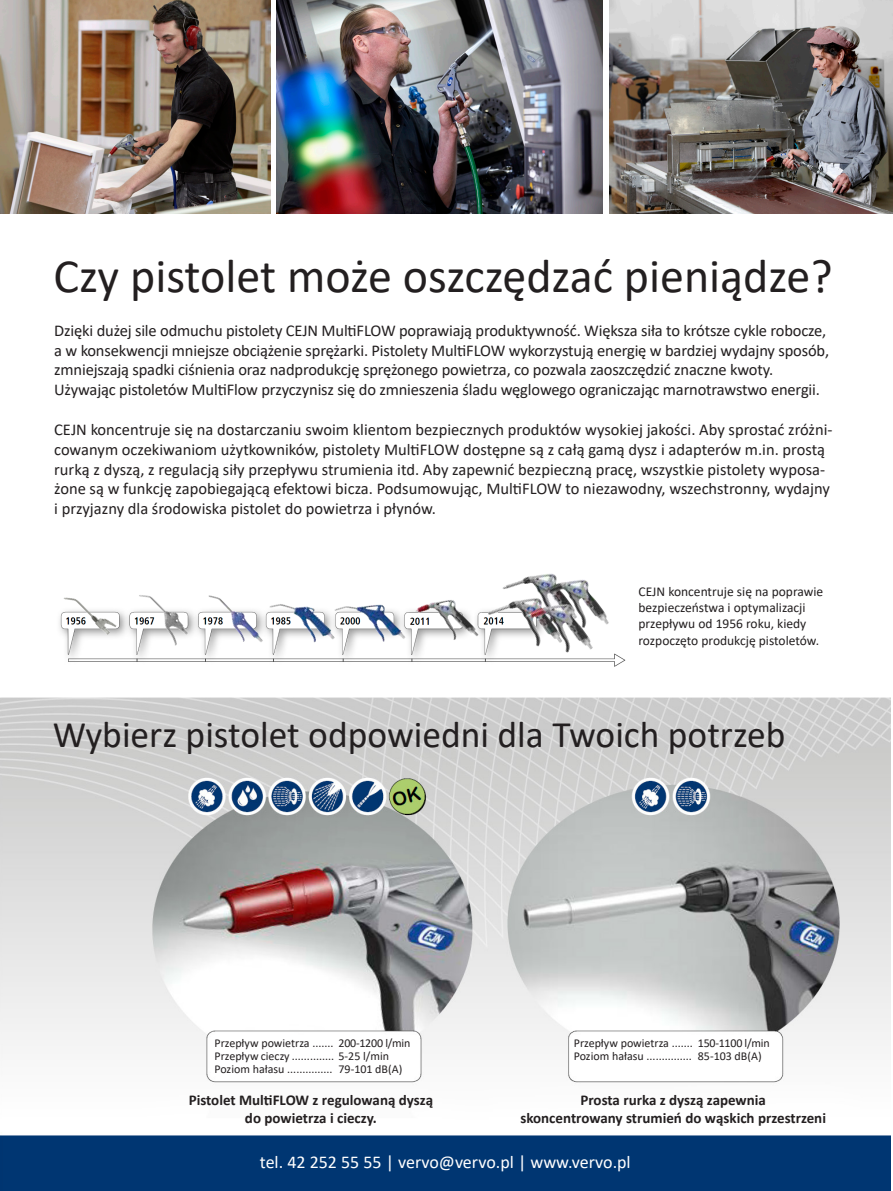
<style>
.page{position:relative;width:893px;height:1191px;background:#fff}
.page>*{position:absolute;margin:0;border:0;box-sizing:border-box;transform-origin:0 0}
.t1{font:48px "Calibri";color:#231f20}
.t2{font:37.5px "Calibri";color:#231f20}
.t3{font:18px "Calibri";color:#fff}
.t4{font:16.5px/19.8px "Calibri";letter-spacing:-.01em;color:#231f20}
.t5{font:700 15px "Calibri";color:#231f20}
.t6{font:13.5px/16.2px "Calibri";color:#231f20}
.t7{font:12px "Calibri";color:#231f20}
</style>
<div class="page">
<img style="left:276px;top:1px;width:326px;height:212px">
<img style="left:610px;top:1px;width:283px;height:212px">
<img style="left:0;top:1px;width:270px;height:212px">
<img style="left:59px;top:573px;width:567px;height:94px">
<img style="left:0;top:697px;width:891px;height:493px">
<p class="t1" style="left:53px;top:243px;width:781px">Czy pistolet może oszczędzać pieniądze?</p>
<p class="t4" style="left:54px;top:320px;width:777px">Dzięki dużej sile odmuchu pistolety CEJN MultiFLOW poprawiają produktywność. Większa siła to krótsze cykle robocze, a w konsekwencji mniejsze obciążenie sprężarki. Pistolety MultiFLOW wykorzystują energię w bardziej wydajny sposób, zmniejszają spadki ciśnienia oraz nadprodukcję sprężonego powietrza, co pozwala zaoszczędzić znaczne kwoty.</p>
<p class="t4" style="left:54px;top:379px;width:767px">Używając pistoletów MultiFlow przyczynisz się do zmnieszenia śladu węglowego ograniczając marnotrawstwo energii.</p>
<p class="t4" style="left:54px;top:419px;width:780px">CEJN koncentruje się na dostarczaniu swoim klientom bezpiecznych produktów wysokiej jakości. Aby sprostać zróżni&shy;cowanym oczekiwaniom użytkowników, pistolety MultiFLOW dostępne są z całą gamą dysz i adapterów m.in. prostą rurką z dyszą, z regulacją siły przepływu strumienia itd. Aby zapewnić bezpieczną pracę, wszystkie pistolety wyposa&shy;żone są w funkcję zapobiegającą efektowi bicza. Podsumowując, MultiFLOW to niezawodny, wszechstronny, wydajny i przyjazny dla środowiska pistolet do powietrza i płynów.</p>
<p class="t6" style="left:638px;top:583px;width:186px">CEJN koncentruje się na poprawie bezpieczeństwa i optymalizacji przepływu od 1956 roku, kiedy rozpoczęto produkcję pistoletów.</p>
<p class="t2" style="left:53px;top:708px;width:734px">Wybierz pistolet odpowiedni dla Twoich potrzeb</p>
<p class="t7" style="left:215px;top:1034px;width:197px">Przepływ powietrza ....... 200-1200 l/min</p>
<p class="t7" style="left:215px;top:1048px;width:176px">Przepływ cieczy .............. 5-25 l/min</p>
<p class="t7" style="left:215px;top:1061px;width:120px">Poziom hałasu ...............</p>
<p class="t7" style="left:338px;top:1061px;width:65px">79-101 dB(A)</p>
<p class="t7" style="left:574px;top:1034px;width:197px">Przepływ powietrza ....... 150-1100 l/min</p>
<p class="t7" style="left:574px;top:1048px;width:120px">Poziom hałasu ...............</p>
<p class="t7" style="left:698px;top:1048px;width:65px">85-103 dB(A)</p>
<p class="t5" style="left:189px;top:1089px;width:246px">Pistolet MultiFLOW z regulowaną dyszą</p>
<p class="t5" style="left:245px;top:1107px;width:133px">do powietrza i cieczy.</p>
<p class="t5" style="left:580px;top:1089px;width:187px">Prosta rurka z dyszą zapewnia</p>
<p class="t5" style="left:520px;top:1107px;width:307px">skoncentrowany strumień do wąskich przestrzeni</p>
<p class="t3" style="left:260px;top:1149px;width:372px">tel. 42 252 55 55 | vervo@vervo.pl | www.vervo.pl</p>
</div>
